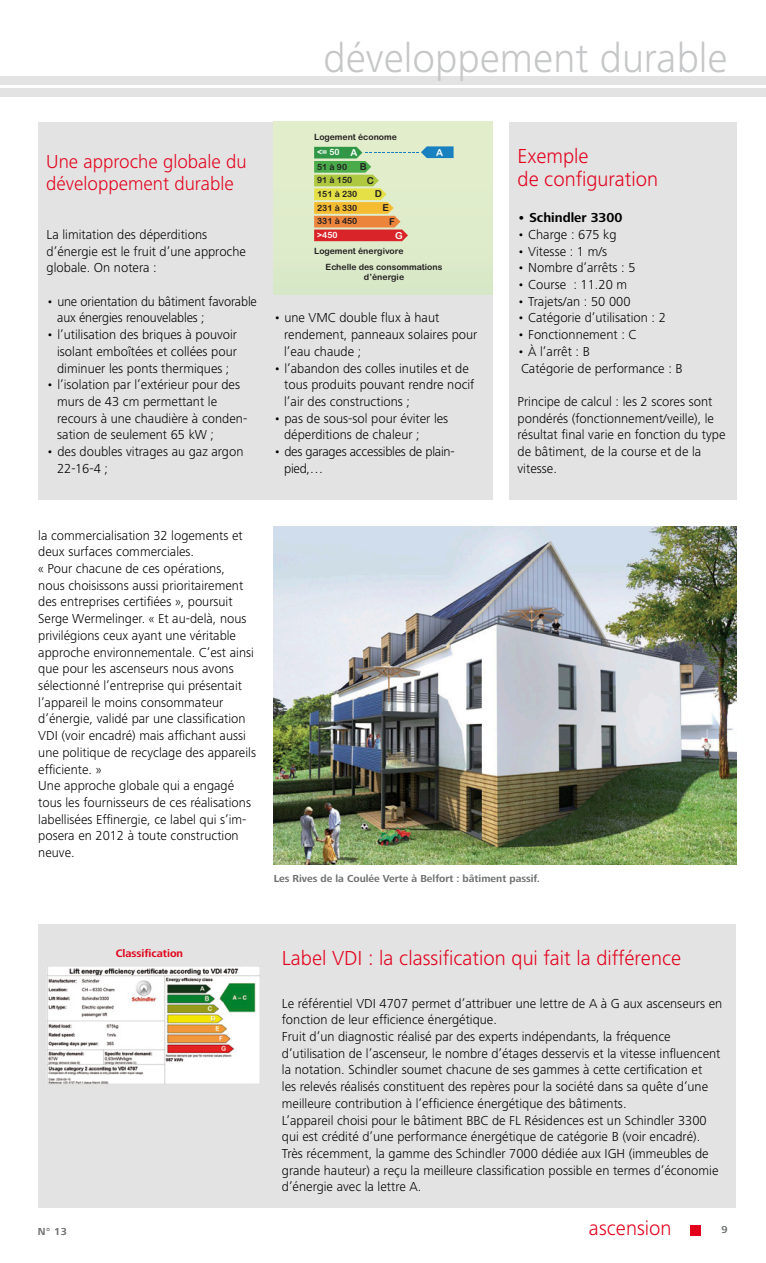
<style>
.page{position:relative;width:766px;height:1263px;background:#fff}
.page>*{position:absolute;margin:0;border:0;box-sizing:border-box;transform-origin:0 0}
.t1{font:300 42px "Frutiger Next LT";color:#c5c6c7}
.t2{font:300 21px "Frutiger Next LT";color:#e2001a}
.t3{font:300 19.5px/22.5px "Frutiger Next LT";color:#e2001a}
.texte_courant{font:300 13.5px/16.6px "Frutiger Next LT";color:#000}
.texte_courant-2{font:300 13.5px/16.6px "Frutiger Next LT";letter-spacing:-.02em;color:#000}
.t4{font:700 13.5px "Frutiger Next LT";color:#000}
.t5{font:700 11.1px "Frutiger Next LT";color:#e0061c}
.t6{font:700 10.5px "Frutiger Next LT";color:#6f7172}
.t7{font:9.6px/14px "Arial Rounded MT Bold";color:#231f20}
.t8{font:9.6px "Arial Rounded MT Bold";color:#fff}
.t9{font:8.7px/16.4px "Arial Rounded MT Bold";color:#231f20}
.t10{font:8.55px/13.6px "Arial Rounded MT Bold";color:#231f20}
.t11{font:8.55px "Arial Rounded MT Bold";color:#fff}
.s1{font-size:9.6px}
</style>
<div class="page">
<div style="left:689px;top:1225px;width:11px;height:10px;background:#e2001a"></div>
<div style="left:0;top:76px;width:765px;height:9px;background:#e3e3e4"></div>
<div style="left:0;top:88px;width:765px;height:9px;background:#e3e3e4"></div>
<div style="left:38px;top:924px;width:244px;height:283px;background:#e3e3e4"></div>
<div style="left:273px;top:924px;width:463px;height:283px;background:#e3e3e4"></div>
<div style="left:509px;top:122px;width:227px;height:378px;background:#e3e3e4"></div>
<div style="left:38px;top:122px;width:454px;height:378px;background:#e3e3e4"></div>
<img style="left:273px;top:526px;width:463px;height:339px">
<div style="left:273px;top:122px;width:219px;height:173px;background:#dfeccb"></div>
<svg style="left:314px;top:146px;width:139px;height:95px"></svg>
<img style="left:47px;top:966px;width:213px;height:118px">
<p class="t1" style="left:323px;top:35px;width:405px">développement durable</p>
<p class="t3" style="left:46px;top:150px;width:202px">Une approche globale du développement durable</p>
<p class="texte_courant" style="left:47px;top:226px;width:201px">La limitation des déperditions d’énergie est le fruit d’une approche globale. On notera :</p>
<p class="texte_courant" style="left:57px;top:293px;width:201px;text-indent:-11px">• une orientation du bâtiment favorable aux énergies renouvelables ;</p>
<p class="texte_courant" style="left:57px;top:326px;width:181px;text-align:justify;text-indent:-11px">• l’utilisation des briques à pouvoir isolant emboîtées et collées pour diminuer les ponts thermiques ;</p>
<p class="texte_courant" style="left:57px;top:376px;width:191px;text-indent:-11px">• l’isolation par l’extérieur pour des murs de 43 cm permettant le recours à une chaudière à conden&shy;sation de seulement 65 kW ;</p>
<p class="texte_courant" style="left:57px;top:443px;width:188px;text-indent:-11px">• des doubles vitrages au gaz argon<br>22-16-4 ;</p>
<p class="t9" style="left:314px;top:129px;width:84px">Logement économe</p>
<p class="t11" style="left:317px;top:147px;width:42px">&lt;= 50 <span class="s1">A</span></p>
<p class="t8" style="left:436px;top:146px;width:8px">A</p>
<p class="t7" style="left:366px;top:159px;width:9px;text-indent:-7px">B<br>C</p>
<p class="t10" style="left:317px;top:160px;width:42px">51 à 90<br>91 à 150<br>151 à 230<br>231 à 330<br>331 à 450</p>
<p class="t7" style="left:375px;top:187px;width:9px">D</p>
<p class="t7" style="left:382px;top:201px;width:8px">E</p>
<p class="t7" style="left:389px;top:214px;width:7px">F</p>
<p class="t11" style="left:317px;top:230px;width:22px">&gt;450</p>
<p class="t8" style="left:395px;top:230px;width:9px">G</p>
<p class="t9" style="left:325px;top:243px;width:118px;text-indent:-11px">Logement énergivore<br>Echelle des consommations</p>
<p class="t9" style="left:364px;top:269px;width:42px">d’énergie</p>
<p class="texte_courant" style="left:284px;top:310px;width:195px;text-indent:-10px">• une VMC double flux à haut rendement, panneaux solaires pour l’eau chaude ;</p>
<p class="texte_courant" style="left:284px;top:360px;width:192px;text-indent:-10px">• l’abandon des colles inutiles et de tous produits pouvant rendre nocif l’air des constructions ;</p>
<p class="texte_courant" style="left:284px;top:410px;width:166px;text-indent:-10px">• pas de sous-sol pour éviter les déperditions de chaleur ;</p>
<p class="texte_courant-2" style="left:284px;top:443px;width:172px;text-indent:-10px">• des garages accessibles de plain&shy;pied,…</p>
<p class="t2" style="left:517px;top:145px;width:72px">Exemple</p>
<p class="t2" style="left:517px;top:167px;width:142px">de configuration</p>
<p class="t4" style="left:517px;top:210px;width:106px">• Schindler 3300</p>
<p class="texte_courant" style="left:517px;top:226px;width:100px">• Charge : 675 kg</p>
<p class="texte_courant" style="left:517px;top:243px;width:91px">• Vitesse : 1 m/s</p>
<p class="texte_courant" style="left:517px;top:259px;width:119px">• Nombre d’arrêts : 5</p>
<p class="texte_courant" style="left:517px;top:276px;width:111px">• Course : 11.20 m</p>
<p class="texte_courant" style="left:517px;top:293px;width:114px">• Trajets/an : 50 000</p>
<p class="texte_courant" style="left:517px;top:310px;width:150px">• Catégorie d’utilisation : 2</p>
<p class="texte_courant" style="left:517px;top:326px;width:120px">• Fonctionnement : C</p>
<p class="texte_courant" style="left:517px;top:343px;width:74px">• À l’arrêt : B</p>
<p class="texte_courant" style="left:521px;top:360px;width:163px">Catégorie de performance : B</p>
<p class="texte_courant" style="left:517px;top:393px;width:209px">Principe de calcul : les 2 scores sont pondérés (fonctionnement/veille), le résultat final varie en fonction du type de bâtiment, de la course et de la vitesse.</p>
<p class="texte_courant" style="left:38px;top:527px;width:206px">la commercialisation 32 logements et deux surfaces commerciales.</p>
<p class="texte_courant" style="left:38px;top:560px;width:219px">« Pour chacune de ces opérations,<br>nous choisissons aussi prioritairement des entreprises certifiées », poursuit Serge Wermelinger. « Et au-delà, nous privilégions ceux ayant une véritable approche environnementale. C’est ainsi que pour les ascenseurs nous avons sélectionné l’entreprise qui présentait l’appareil le moins consommateur d’énergie, validé par une classification VDI (voir encadré) mais affichant aussi une politique de recyclage des appareils efficiente. »</p>
<p class="texte_courant" style="left:38px;top:777px;width:214px">Une approche globale qui a engagé tous les fournisseurs de ces réalisations labellisées Effinergie, ce label qui s’im&shy;posera en 2012 à toute construction neuve.</p>
<p class="t6" style="left:273px;top:873px;width:268px">Les Rives de la Coulée Verte à Belfort : bâtiment passif.</p>
<p class="t5" style="left:116px;top:947px;width:69px">Classification</p>
<p class="t2" style="left:282px;top:947px;width:401px">Label VDI : la classification qui fait la différence</p>
<p class="texte_courant" style="left:282px;top:995px;width:442px">Le référentiel VDI 4707 permet d’attribuer une lettre de A à G aux ascenseurs en fonction de leur efficience énergétique.</p>
<p class="texte_courant" style="left:282px;top:1028px;width:440px">Fruit d’un diagnostic réalisé par des experts indépendants, la fréquence d’utilisation de l’ascenseur, le nombre d’étages desservis et la vitesse influencent la notation. Schindler soumet chacune de ses gammes à cette certification et<br>les relevés réalisés constituent des repères pour la société dans sa quête d’une meilleure contribution à l’efficience énergétique des bâtiments.</p>
<p class="texte_courant" style="left:282px;top:1112px;width:426px">L’appareil choisi pour le bâtiment BBC de FL Résidences est un Schindler 3300 qui est crédité d’une performance énergétique de catégorie B (voir encadré).</p>
<p class="texte_courant" style="left:282px;top:1145px;width:438px">Très récemment, la gamme des Schindler 7000 dédiée aux IGH (immeubles de grande hauteur) a reçu la meilleure classification possible en termes d’économie d’énergie avec la lettre A.</p>
<p class="t6" style="left:38px;top:1225px;width:31px">N° 13</p>
<h2 class="t2" style="left:588px;top:1216px;width:84px">ascension</h2>
<p class="t6" style="left:721px;top:1223px;width:8px">9</p>
</div>
